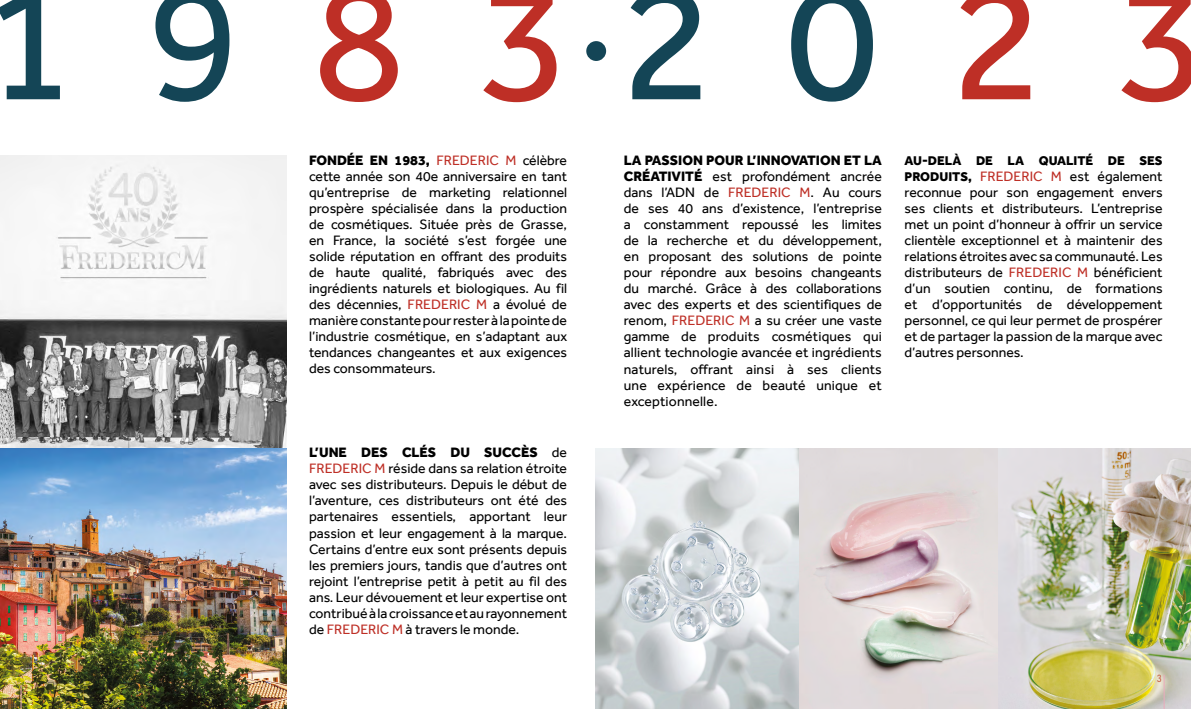
<style>
.page{position:relative;width:1191px;height:709px;background:#fff}
.page>*{position:absolute;margin:0;border:0;box-sizing:border-box;transform-origin:0 0}
.t1{font:170px "Effra";letter-spacing:.425em;color:#144556}
.t2{font:14px/16px "Effra";color:#000;text-align:justify}
.t3{font:800 13px "Effra";color:#000}
.t4{font:11px "Acumin Variable Concept";color:#c25131}
.s1{color:#be2f26}
.s2{font-weight:800}
.s3{font-weight:800;font-size:13px}
</style>
<div class="page">
<img style="left:0;top:156px;width:286px;height:292px">
<img style="left:0;top:448px;width:286px;height:261px">
<img style="left:595px;top:448px;width:596px;height:261px">
<div style="left:586px;top:41px;width:20px;height:20px;background:#144556;border-radius:50%"></div>
<svg style="left:21px;top:685px;width:1px;height:24px"></svg>
<hr style="left:1163px;top:675px;width:1px;height:34px;background:#ebabbd">
<h1 class="t1" style="left:-17px;top:-59px;width:1227px">19<span class="s1">83</span>20<span class="s1">23</span></h1>
<p class="t4" style="left:24px;top:681px;width:6px">2</p>
<p class="t2" style="left:309px;top:152px;width:259px"><span class="s2">FONDÉE EN 1983,</span> <span class="s1">FREDERIC M</span> célèbre cette année son 40e anniversaire en tant qu’entreprise de marketing relationnel prospère spécialisée dans la production de cosmétiques. Située près de Grasse, en France, la société s’est forgée une solide réputation en offrant des produits de haute qualité, fabriqués avec des ingrédients naturels et biologiques. Au fil des décennies, <span class="s1">FREDERIC M</span> a évolué de manière constante pour rester à la pointe de l’industrie cosmétique, en s’adaptant aux tendances changeantes et aux exigences des consommateurs.</p>
<p class="t2" style="left:309px;top:444px;width:259px"><span class="s2">L’UNE DES CLÉS DU SUCCÈS</span> de <span class="s1">FREDERIC M</span> réside dans sa relation étroite avec ses distributeurs. Depuis le début de l’aventure, ces distributeurs ont été des partenaires essentiels, apportant leur passion et leur engagement à la marque.<br>Certains d’entre eux sont présents depuis les premiers jours, tandis que d’autres ont rejoint l’entreprise petit à petit au fil des ans. Leur dévouement et leur expertise ont contribué à la croissance et au rayonnement de <span class="s1">FREDERIC M</span> à travers le monde.</p>
<p class="t2" style="left:624px;top:152px;width:259px"><span class="s2">LA PASSION POUR L’INNOVATION ET LA CRÉATIVITÉ</span> est profondément ancrée dans l’ADN de <span class="s1">FREDERIC M</span>. Au cours de ses 40 ans d’existence, l’entreprise a constamment repoussé les limites de la recherche et du développement, en proposant des solutions de pointe pour répondre aux besoins changeants du marché. Grâce à des collaborations avec des experts et des scientifiques de renom, <span class="s1">FREDERIC M</span> a su créer une vaste gamme de produits cosmétiques qui allient technologie avancée et ingrédients naturels, offrant ainsi à ses clients une expérience de beauté unique et exceptionnelle.</p>
<p class="t3" style="left:904px;top:152px;width:259px">AU-DELÀ DE LA QUALITÉ DE SES</p>
<p class="t2" style="left:904px;top:168px;width:259px"><span class="s3">PRODUITS,</span> <span class="s1">FREDERIC M</span> est également reconnue pour son engagement envers ses clients et distributeurs. L’entreprise met un point d’honneur à offrir un service clientèle exceptionnel et à maintenir des relations étroites avec sa communauté. Les distributeurs de <span class="s1">FREDERIC M</span> bénéficient d’un soutien continu, de formations et d’opportunités de développement personnel, ce qui leur permet de prospérer et de partager la passion de la marque avec d’autres personnes.</p>
<p class="t4" style="left:1157px;top:671px;width:6px">3</p>
</div>
